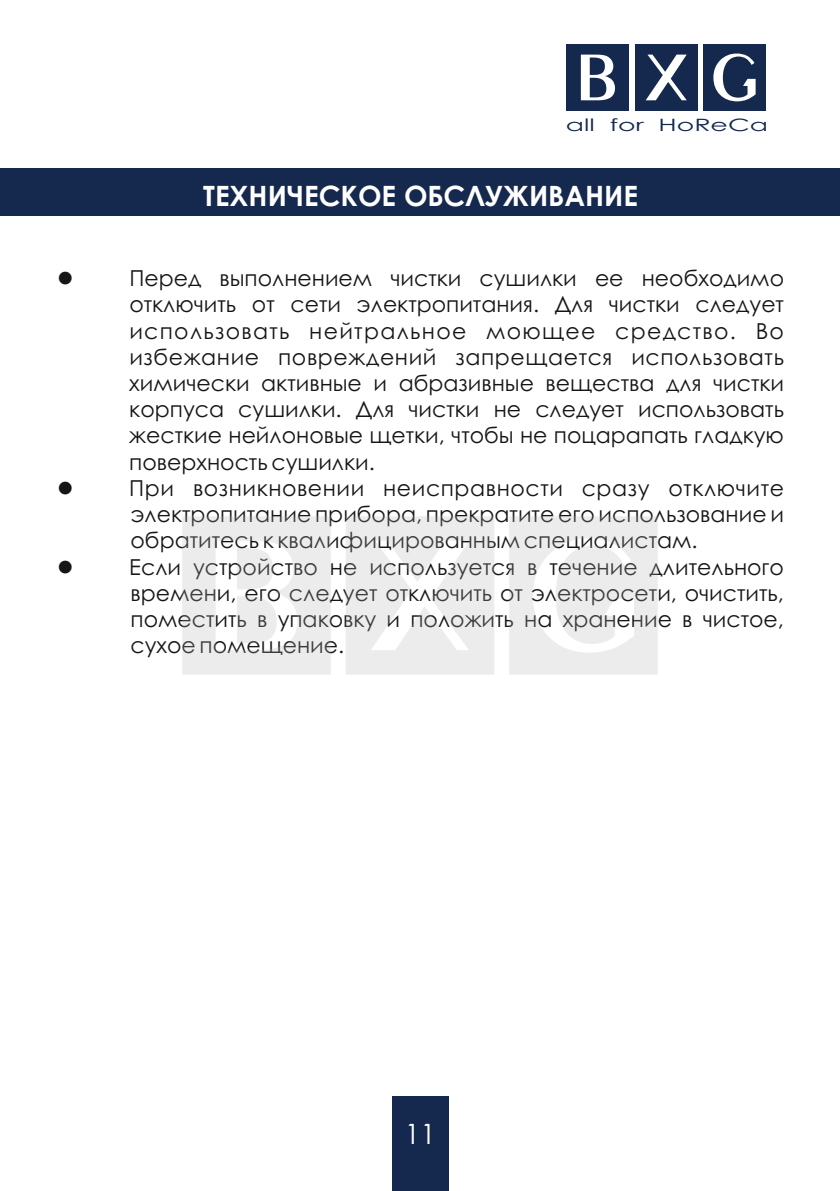
<style>
.page{position:relative;width:840px;height:1191px;background:#fff}
.page>*{position:absolute;margin:0;border:0;box-sizing:border-box;transform-origin:0 0}
.t1{font:700 28px "Century Gothic";color:#fff}
.t2{font:28px "Century Gothic";color:#fff}
.t3{font:22px/26.2px "Century Gothic";color:#151616;text-align:justify}
.t4{font:22px "Wingdings";color:#151616}
.t5{font:17px "Century Gothic";color:#15294e;scale:1.57 1}
</style>
<div class="page">
<div style="left:0;top:169px;width:839px;height:47px;background:#15294e"></div>
<div style="left:391px;top:1096px;width:57px;height:95px;background:#15294e"></div>
<div style="left:566px;top:44px;width:62px;height:67px;background:#15294e"></div>
<div style="left:634px;top:44px;width:62px;height:67px;background:#15294e"></div>
<div style="left:703px;top:44px;width:62px;height:67px;background:#15294e"></div>
<svg style="left:580px;top:55px;width:34px;height:45px"></svg>
<svg style="left:646px;top:55px;width:40px;height:45px"></svg>
<svg style="left:713px;top:54px;width:42px;height:47px"></svg>
<svg style="left:182px;top:516px;width:148px;height:158px"></svg>
<svg style="left:346px;top:516px;width:148px;height:158px"></svg>
<svg style="left:509px;top:516px;width:148px;height:158px"></svg>
<p class="t5" style="left:565px;top:118px;width:130px">all for HoReCa</p>
<p class="t1" style="left:203px;top:185px;width:436px">ТЕХНИЧЕСКОЕ ОБСЛУЖИВАНИЕ</p>
<p class="t4" style="left:57px;top:269px;width:18px">●</p>
<p class="t3" style="left:129px;top:267px;width:656px">Перед выполнением чистки сушилки ее необходимо отключить от сети электропитания. Для чистки следует использовать нейтральное моющее средство. Во избежание повреждений запрещается использовать химически активные и абразивные вещества для чистки корпуса сушилки. Для чистки не следует использовать жесткие нейлоновые щетки, чтобы не поцарапать гладкую поверхность сушилки.</p>
<p class="t4" style="left:57px;top:479px;width:18px">●</p>
<p class="t3" style="left:129px;top:477px;width:655px">При возникновении неисправности сразу отключите электропитание прибора, прекратите его использование и обратитесь к квалифицированным специалистам.</p>
<p class="t4" style="left:57px;top:557px;width:18px">●</p>
<p class="t3" style="left:129px;top:555px;width:656px">Если устройство не используется в течение длительного времени, его следует отключить от электросети, очистить, поместить в упаковку и положить на хранение в чистое, сухое помещение.</p>
<p class="t2" style="left:404px;top:1122px;width:33px">11</p>
</div>
